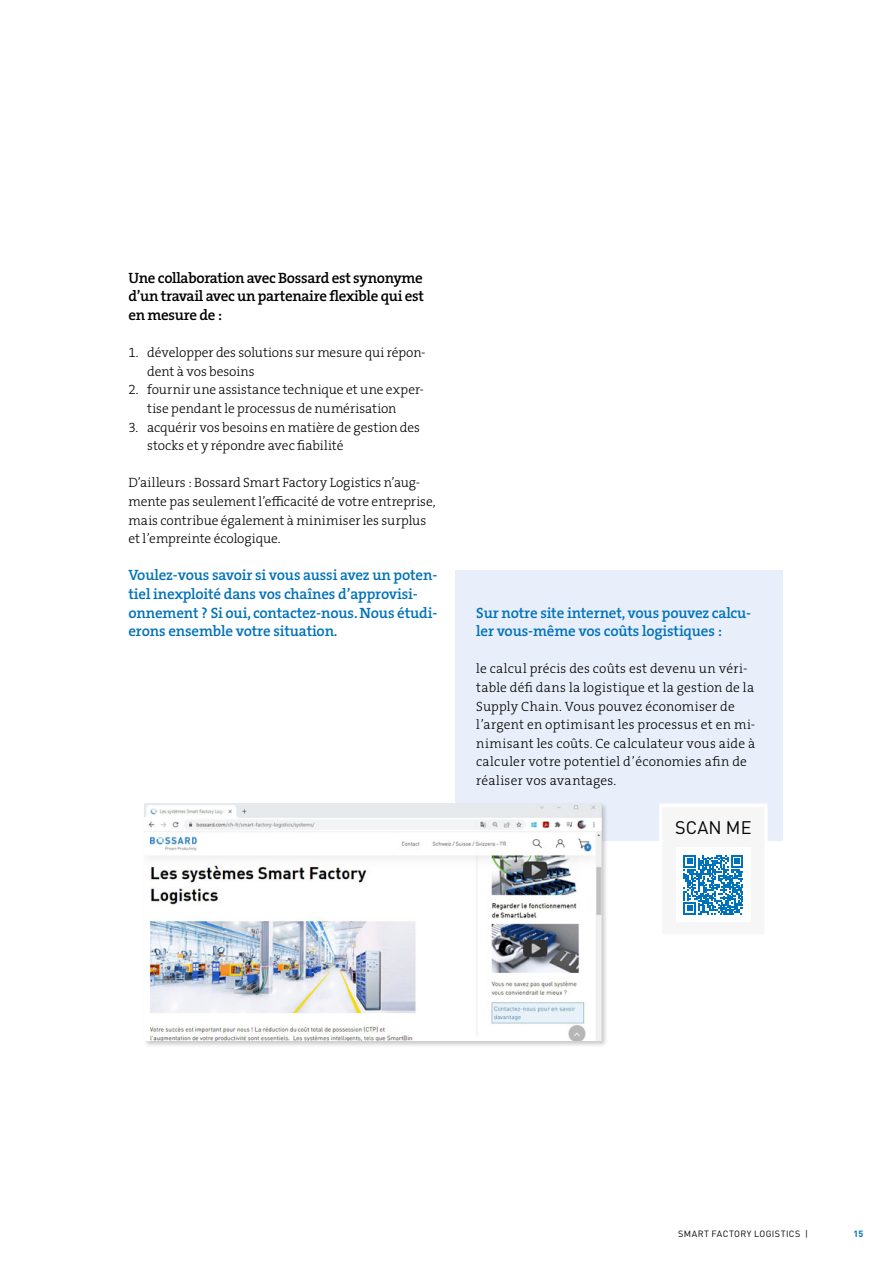
<style>
.page{position:relative;width:893px;height:1263px;background:#fff}
.page>*{position:absolute;margin:0;border:0;box-sizing:border-box;transform-origin:0 0}
.t1{font:18px "DINOT";letter-spacing:.01em;color:#000}
.t2{font:15px/18.6px "The Serif HP6 Se Bld";letter-spacing:-.01em;color:#0072bb}
.t3{font:15px/18.6px "The Serif HP6 Se Bld";letter-spacing:-.02em;color:#000;text-align:justify}
.t4{font:13.5px/18.6px "The Serif HP3 Lig";letter-spacing:.005em;color:#000}
.t5{font:9px "DINOT";letter-spacing:.045em;color:#000}
.t6{font:700 9px "DINOT";color:#0072bb}
</style>
<div class="page">
<div style="left:455px;top:570px;width:327px;height:271px;background:#e9effa"></div>
<svg style="left:659px;top:804px;width:108px;height:111px"></svg>
<div style="left:144px;top:803px;width:465px;height:245px;background:#000;opacity:.21"></div>
<img style="left:145px;top:804px;width:456px;height:236px">
<p class="t3" style="left:128px;top:268px;width:297px">Une collaboration avec Bossard est synonyme d’un travail avec un partenaire flexible qui est en mesure de :</p>
<p class="t4" style="left:147px;top:343px;width:280px;text-indent:-19px">1. développer des solutions sur mesure qui répon&shy;dent à vos besoins</p>
<p class="t4" style="left:147px;top:381px;width:278px;text-indent:-19px">2. fournir une assistance technique et une exper&shy;tise pendant le processus de numérisation</p>
<p class="t4" style="left:147px;top:418px;width:274px;text-indent:-19px">3. acquérir vos besoins en matière de gestion des stocks et y répondre avec fiabilité</p>
<p class="t4" style="left:128px;top:474px;width:309px">D’ailleurs : Bossard Smart Factory Logistics n’aug&shy;mente pas seulement l’efficacité de votre entreprise, mais contribue également à minimiser les surplus et l’empreinte écologique.</p>
<p class="t2" style="left:128px;top:566px;width:310px">Voulez-vous savoir si vous aussi avez un poten&shy;tiel inexploité dans vos chaînes d’approvisi&shy;onnement ? Si oui, contactez-nous. Nous étudi&shy;erons ensemble votre situation.</p>
<p class="t2" style="left:476px;top:603px;width:276px">Sur notre site internet, vous pouvez calcu&shy;ler vous-même vos coûts logistiques :</p>
<p class="t4" style="left:476px;top:660px;width:281px">le calcul précis des coûts est devenu un véri&shy;table défi dans la logistique et la gestion de la Supply Chain. Vous pouvez économiser de l’argent en optimisant les processus et en mi&shy;nimisant les coûts. Ce calculateur vous aide à calculer votre potentiel d’économies afin de réaliser vos avantages.</p>
<h1 class="t1" style="left:675px;top:815px;width:78px">SCAN ME</h1>
<p class="t5" style="left:678px;top:1227px;width:131px">SMART FACTORY LOGISTICS |</p>
<p class="t6" style="left:853px;top:1227px;width:11px">15</p>
</div>
